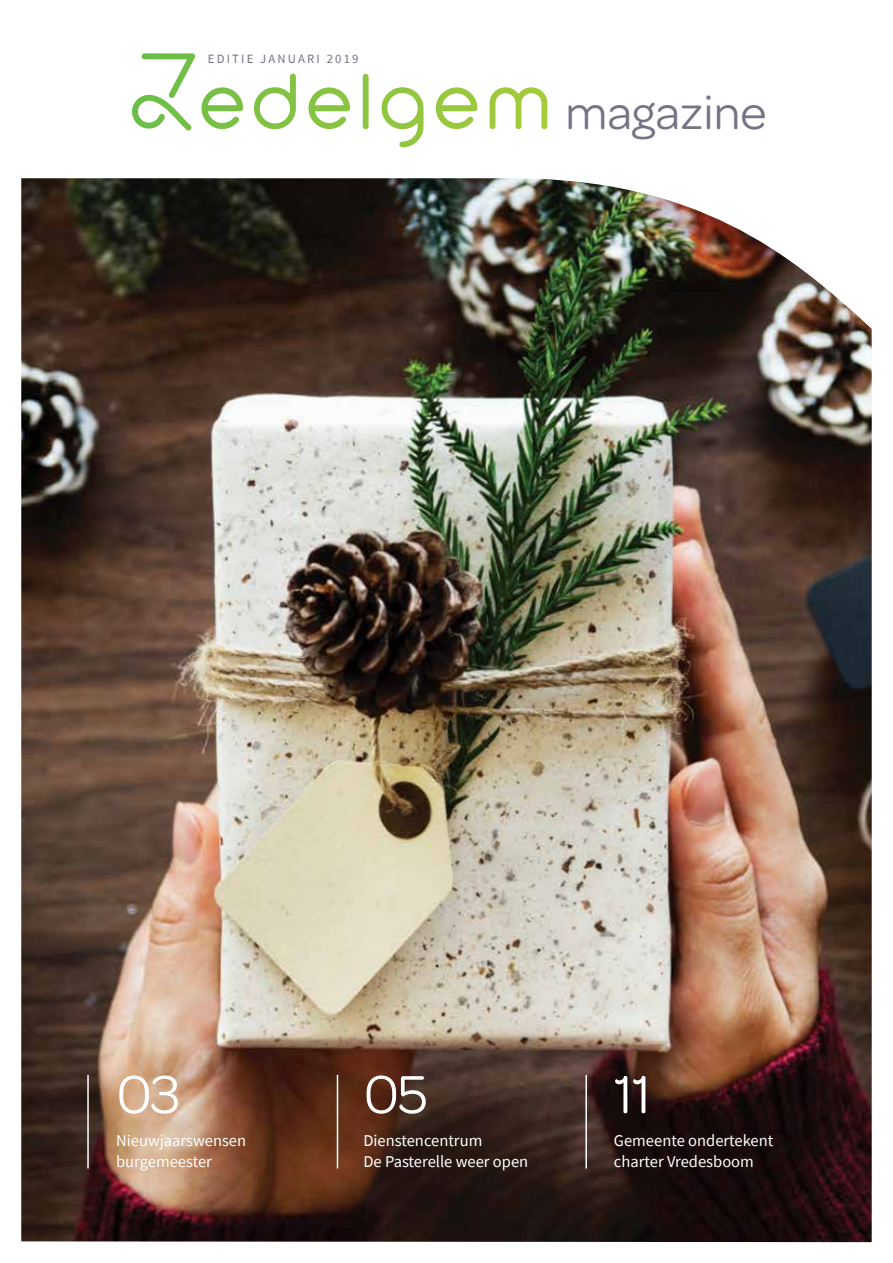
<style>
.page{position:relative;width:893px;height:1263px;background:#fff}
.page>*{position:absolute;margin:0;border:0;box-sizing:border-box;transform-origin:0 0}
.t1{font:57px "Omnes";color:#fff}
.t2{font:49.2px "Omnes";color:#747584}
.t3{font:16.5px/21px "Source Sans Pro";color:#fff}
.t4{font:12.75px "Source Sans Pro";letter-spacing:.17em;color:#747584}
</style>
<div class="page">
<img style="left:21px;top:178px;width:851px;height:1064px">
<hr style="left:585px;top:1075px;width:2px;height:93px;background:#fff">
<hr style="left:337px;top:1075px;width:1px;height:93px;background:#fff">
<hr style="left:87px;top:1075px;width:2px;height:93px;background:#fff">
<svg style="left:254px;top:74px;width:42px;height:55px"></svg>
<svg style="left:363px;top:74px;width:6px;height:55px"></svg>
<svg style="left:382px;top:87px;width:41px;height:60px"></svg>
<svg style="left:490px;top:87px;width:57px;height:42px"></svg>
<svg style="left:201px;top:87px;width:42px;height:42px"></svg>
<svg style="left:308px;top:87px;width:42px;height:42px"></svg>
<svg style="left:436px;top:87px;width:41px;height:42px"></svg>
<svg style="left:132px;top:53px;width:63px;height:78px"></svg>
<p class="t4" style="left:208px;top:51px;width:152px">EDITIE JANUARI 2019</p>
<h2 class="t2" style="left:565px;top:79px;width:203px">magazine</h2>
<h1 class="t1" style="left:116px;top:1055px;width:66px">03</h1>
<h1 class="t1" style="left:363px;top:1055px;width:66px">05</h1>
<h1 class="t1" style="left:614px;top:1055px;width:39px">11</h1>
<p class="t3" style="left:116px;top:1130px;width:131px">Nieuwjaarswensen burgemeester</p>
<p class="t3" style="left:363px;top:1130px;width:166px">Dienstencentrum<br>De Pasterelle weer open</p>
<p class="t3" style="left:614px;top:1130px;width:161px">Gemeente ondertekent charter Vredesboom</p>
</div>
